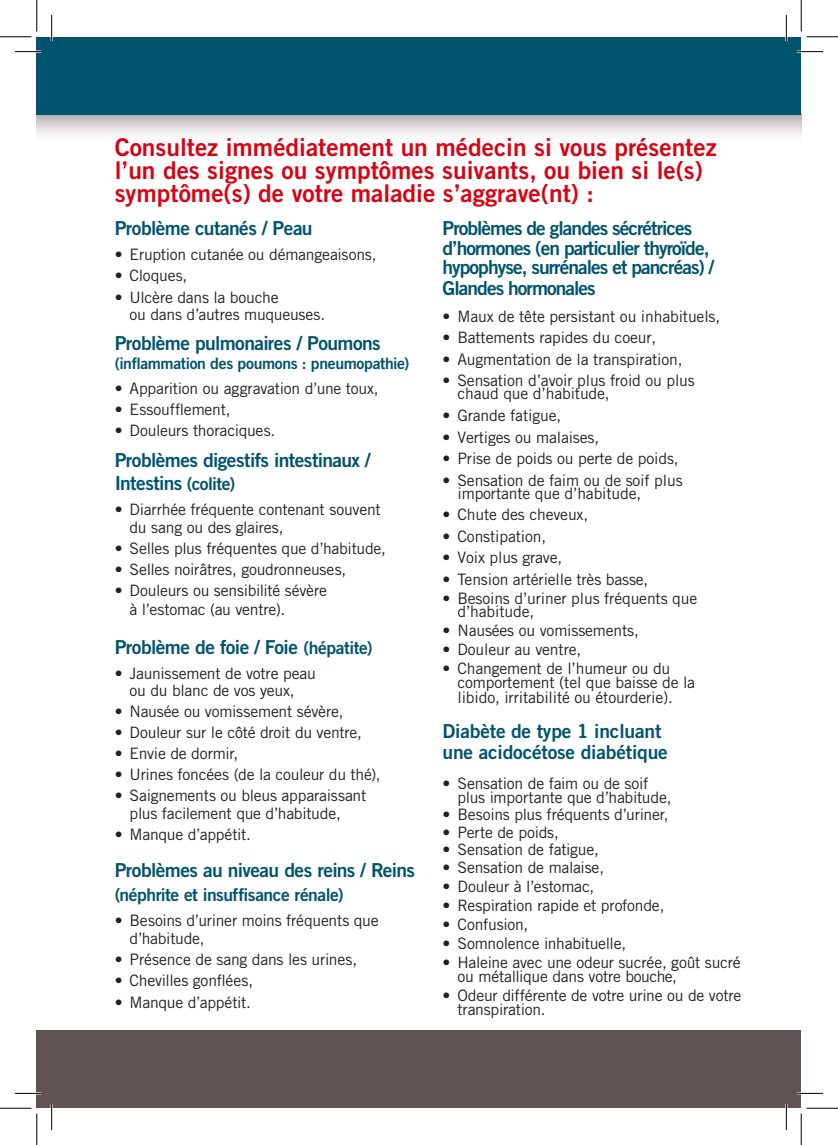
<style>
.page{position:relative;width:838px;height:1145px;background:#fff}
.page>*{position:absolute;margin:0;border:0;box-sizing:border-box;transform-origin:0 0}
.t1{font:24.5px/22.8px "Trade Gothic LT Pro Bd 2";color:#d70414}
.t2{font:19.25px/19.2px "Trade Gothic LT Pro Bd 2";letter-spacing:-.035em;color:#00546e}
.t3{font:19.25px/21px "Trade Gothic LT Pro Bd 2";letter-spacing:-.01em;color:#00546e}
.t4{font:17.5px "Trade Gothic LT Pro Bd 2";letter-spacing:-.03em;color:#00546e}
.t5{font:15.75px/17.5px "Trade Gothic LT Pro";letter-spacing:-.01em;color:#231f20}
.t6{font:15.75px "Trade Gothic LT Pro Bd 2";letter-spacing:-.025em;color:#00546e}
.s1{font-size:17.5px}
</style>
<div class="page">
<svg style="left:37px;top:115px;width:764px;height:21px"></svg>
<div style="left:37px;top:1030px;width:764px;height:78px;background:#5f5452"></div>
<div style="left:37px;top:37px;width:764px;height:78px;background:#00546e"></div>
<hr style="left:15px;top:51px;width:26px;height:2px;background:#fff">
<hr style="left:796px;top:51px;width:27px;height:2px;background:#fff">
<hr style="left:15px;top:1092px;width:26px;height:2px;background:#fff">
<hr style="left:796px;top:1092px;width:27px;height:2px;background:#fff">
<hr style="left:51px;top:15px;width:2px;height:26px;background:#fff">
<hr style="left:51px;top:1104px;width:2px;height:26px;background:#fff">
<hr style="left:785px;top:15px;width:2px;height:26px;background:#fff">
<hr style="left:785px;top:1104px;width:2px;height:26px;background:#fff">
<svg style="left:15px;top:51px;width:26px;height:1px"></svg>
<svg style="left:796px;top:51px;width:27px;height:1px"></svg>
<svg style="left:15px;top:1093px;width:26px;height:1px"></svg>
<svg style="left:796px;top:1093px;width:27px;height:1px"></svg>
<svg style="left:51px;top:15px;width:1px;height:26px"></svg>
<svg style="left:51px;top:1104px;width:1px;height:26px"></svg>
<svg style="left:786px;top:15px;width:1px;height:26px"></svg>
<svg style="left:786px;top:1104px;width:1px;height:26px"></svg>
<hr style="left:0;top:36px;width:32px;height:1px;background:#000">
<hr style="left:806px;top:36px;width:31px;height:1px;background:#000">
<hr style="left:0;top:1108px;width:32px;height:1px;background:#000">
<hr style="left:806px;top:1108px;width:31px;height:1px;background:#000">
<hr style="left:36px;top:0;width:1px;height:31px;background:#000">
<hr style="left:36px;top:1113px;width:1px;height:32px;background:#000">
<hr style="left:800px;top:0;width:1px;height:31px;background:#000">
<hr style="left:800px;top:1113px;width:1px;height:32px;background:#000">
<h1 class="t1" style="left:115px;top:136px;width:603px">Consultez immédiatement un médecin si vous présentez l’un des signes ou symptômes suivants, ou bien si le(s) symptôme(s) de votre maladie s’aggrave(nt) :</h1>
<p class="t2" style="left:115px;top:219px;width:199px">Problème cutanés / Peau</p>
<p class="t5" style="left:115px;top:246px;width:263px">• Eruption cutanée ou démangeaisons,</p>
<p class="t5" style="left:115px;top:267px;width:74px">• Cloques,</p>
<p class="t5" style="left:130px;top:288px;width:197px;text-indent:-15px">• Ulcère dans la bouche<br>ou dans d’autres muqueuses.</p>
<p class="t2" style="left:115px;top:333px;width:267px">Problème pulmonaires / Poumons</p>
<p class="t6" style="left:115px;top:353px;width:296px">(inflammation des poumons : pneumopathie)</p>
<p class="t5" style="left:115px;top:379px;width:265px">• Apparition ou aggravation d’une toux,</p>
<p class="t5" style="left:115px;top:400px;width:117px">• Essoufflement,</p>
<p class="t5" style="left:115px;top:421px;width:162px">• Douleurs thoraciques.</p>
<p class="t2" style="left:115px;top:448px;width:257px;line-height:23.1px">Problèmes digestifs intestinaux /<br>Intestins <span class="s1">(colite)</span></p>
<p class="t5" style="left:130px;top:501px;width:252px;text-indent:-15px">• Diarrhée fréquente contenant souvent du sang ou des glaires,</p>
<p class="t5" style="left:115px;top:539px;width:273px">• Selles plus fréquentes que d’habitude,</p>
<p class="t5" style="left:115px;top:560px;width:233px">• Selles noirâtres, goudronneuses,</p>
<p class="t5" style="left:130px;top:581px;width:199px;line-height:19.2px;text-indent:-15px">• Douleurs ou sensibilité sévère à l’estomac (au ventre).</p>
<p class="t2" style="left:115px;top:637px;width:259px">Problème de foie / Foie <span class="s1">(hépatite)</span></p>
<p class="t5" style="left:115px;top:664px;width:203px;text-align:center">• Jaunissement de votre peau ou du blanc de vos yeux,</p>
<p class="t5" style="left:115px;top:703px;width:230px">• Nausée ou vomissement sévère,</p>
<p class="t5" style="left:115px;top:724px;width:249px">• Douleur sur le côté droit du ventre,</p>
<p class="t5" style="left:115px;top:745px;width:125px">• Envie de dormir,</p>
<p class="t5" style="left:115px;top:766px;width:267px">• Urines foncées (de la couleur du thé),</p>
<p class="t5" style="left:130px;top:787px;width:238px;text-indent:-15px">• Saignements ou bleus apparaissant plus facilement que d’habitude,</p>
<p class="t5" style="left:115px;top:825px;width:138px">• Manque d’appétit.</p>
<p class="t2" style="left:115px;top:860px;width:302px">Problèmes au niveau des reins / Reins</p>
<p class="t4" style="left:115px;top:884px;width:230px">(néphrite et insuffisance rénale)</p>
<p class="t5" style="left:130px;top:912px;width:250px;text-indent:-15px">• Besoins d’uriner moins fréquents que d’habitude,</p>
<p class="t5" style="left:115px;top:950px;width:244px">• Présence de sang dans les urines,</p>
<p class="t5" style="left:115px;top:971px;width:140px">• Chevilles gonflées,</p>
<p class="t5" style="left:115px;top:994px;width:138px">• Manque d’appétit.</p>
<p class="t2" style="left:442px;top:219px;width:273px">Problèmes de glandes sécrétrices d’hormones (en particulier thyroïde, hypophyse, surrénales et pancréas) /</p>
<p class="t2" style="left:442px;top:278px;width:155px">Glandes hormonales</p>
<p class="t5" style="left:442px;top:307px;width:279px">• Maux de tête persistant ou inhabituels,</p>
<p class="t5" style="left:442px;top:329px;width:215px">• Battements rapides du coeur,</p>
<p class="t5" style="left:442px;top:350px;width:241px">• Augmentation de la transpiration,</p>
<p class="t5" style="left:457px;top:374px;width:239px;line-height:13.1px;text-indent:-15px">• Sensation d’avoir plus froid ou plus chaud que d’habitude,</p>
<p class="t5" style="left:442px;top:406px;width:120px">• Grande fatigue,</p>
<p class="t5" style="left:442px;top:428px;width:158px">• Vertiges ou malaises,</p>
<p class="t5" style="left:442px;top:449px;width:237px">• Prise de poids ou perte de poids,</p>
<p class="t5" style="left:457px;top:473px;width:227px;line-height:13.1px;text-indent:-15px">• Sensation de faim ou de soif plus importante que d’habitude,</p>
<p class="t5" style="left:442px;top:506px;width:147px">• Chute des cheveux,</p>
<p class="t5" style="left:442px;top:527px;width:105px">• Constipation,</p>
<p class="t5" style="left:442px;top:549px;width:121px">• Voix plus grave,</p>
<p class="t5" style="left:442px;top:570px;width:207px">• Tension artérielle très basse,</p>
<p class="t5" style="left:457px;top:591px;width:241px;line-height:13.1px;text-indent:-15px">• Besoins d’uriner plus fréquents que d’habitude,</p>
<p class="t5" style="left:442px;top:621px;width:198px">• Nausées ou vomissements,</p>
<p class="t5" style="left:442px;top:640px;width:140px">• Douleur au ventre,</p>
<p class="t5" style="left:457px;top:661px;width:239px;line-height:14.5px;text-indent:-15px">• Changement de l’humeur ou du comportement (tel que baisse de la libido, irritabilité ou étourderie).</p>
<p class="t3" style="left:442px;top:720px;width:227px">Diabète de type 1 incluant une acidocétose diabétique</p>
<p class="t5" style="left:457px;top:776px;width:215px;line-height:14px;text-indent:-15px">• Sensation de faim ou de soif plus importante que d’habitude,</p>
<p class="t5" style="left:442px;top:806px;width:228px">• Besoins plus fréquents d’uriner,</p>
<p class="t5" style="left:442px;top:823px;width:118px">• Perte de poids,</p>
<p class="t5" style="left:442px;top:841px;width:158px">• Sensation de fatigue,</p>
<p class="t5" style="left:442px;top:858px;width:163px">• Sensation de malaise,</p>
<p class="t5" style="left:442px;top:877px;width:153px">• Douleur à l’estomac,</p>
<p class="t5" style="left:442px;top:896px;width:223px">• Respiration rapide et profonde,</p>
<p class="t5" style="left:442px;top:915px;width:87px">• Confusion,</p>
<p class="t5" style="left:442px;top:934px;width:185px">• Somnolence inhabituelle,</p>
<p class="t5" style="left:457px;top:955px;width:285px;line-height:14px;text-indent:-15px">• Haleine avec une odeur sucrée, goût sucré ou métallique dans votre bouche,</p>
<p class="t5" style="left:457px;top:988px;width:285px;line-height:14px;text-indent:-15px">• Odeur différente de votre urine ou de votre transpiration.</p>
</div>
